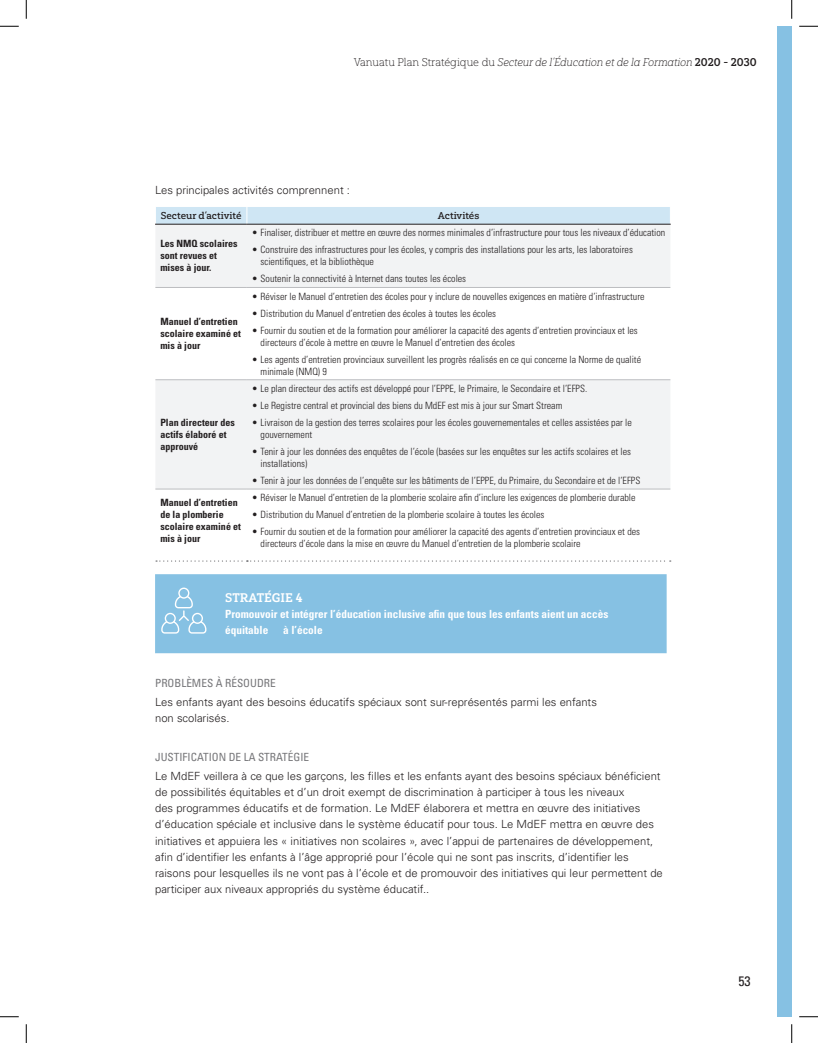
<style>
.page{position:relative;width:818px;height:1043px;background:#fff}
.page>*{position:absolute;margin:0;border:0;box-sizing:border-box;transform-origin:0 0}
.t1{font:condensed 13.75px "Univers LT Std";color:#231f20}
.Strategy{font:12.5px "Yorkten Slab Nor Bol";color:#fff}
.Body{font:300 11.25px/16.2px "Univers LT Std";color:#231f20}
.Strategy-2{font:700 condensed 11.25px/16.2px "Univers LT Std";color:#fff}
.t2{font:11.25px "Yorkten Slab Nor Thi It";color:#231f20}
.Heading_5{font:condensed 11.25px "Univers LT Std";color:#77777a}
.t3{font:300 condensed 10px/12px "Univers LT Std";color:#231f20}
.Table_Highlight{font:700 condensed 10px/12px "Univers LT Std";color:#231f20}
.Table_Header{font:10px "Yorkten Slab Nor Med";color:#231f20}
.s1{font-family:"Yorkten Slab Nor Thi"}
.s2{font-family:"Yorkten Slab Nor Dem"}
</style>
<div class="page">
<div style="left:776px;top:26px;width:15px;height:990px;background:#86c1e3"></div>
<svg style="left:155px;top:225px;width:515px;height:264px;fill:#f2f3f4"></svg>
<hr style="left:155px;top:287px;width:92px;height:1px;background:#bcbdc0">
<hr style="left:247px;top:287px;width:423px;height:1px;background:#bcbdc0">
<hr style="left:155px;top:379px;width:92px;height:1px;background:#bcbdc0">
<hr style="left:247px;top:379px;width:423px;height:1px;background:#bcbdc0">
<div style="left:155px;top:207px;width:516px;height:17px;background:#cfe6f4"></div>
<hr style="left:155px;top:224px;width:92px;height:1px;background:#231f20">
<hr style="left:247px;top:224px;width:423px;height:1px;background:#231f20">
<hr style="left:155px;top:489px;width:92px;height:1px;background:#bcbdc0">
<hr style="left:247px;top:489px;width:423px;height:1px;background:#bcbdc0">
<svg style="left:156px;top:560px;width:514px;height:1px"></svg>
<div style="left:155px;top:574px;width:511px;height:79px;background:#86c1e3"></div>
<svg style="left:161px;top:587px;width:45px;height:46px;background:#97c9e6"></svg>
<svg style="left:0;top:25px;width:19px;height:2px"></svg>
<svg style="left:799px;top:25px;width:19px;height:2px"></svg>
<svg style="left:0;top:1016px;width:19px;height:1px"></svg>
<svg style="left:799px;top:1016px;width:19px;height:1px"></svg>
<svg style="left:25px;top:0;width:2px;height:19px"></svg>
<svg style="left:25px;top:1024px;width:2px;height:18px"></svg>
<svg style="left:791px;top:0;width:1px;height:19px"></svg>
<svg style="left:791px;top:1024px;width:1px;height:18px"></svg>
<p class="t2" style="left:353px;top:56px;width:404px"><span class="s1">Vanuatu Plan Stratégique du</span> Secteur de l’Éducation et de la Formation <span class="s2">2020 - 2030</span></p>
<p class="Body" style="left:155px;top:182px;width:196px">Les principales activités comprennent :</p>
<p class="Table_Header" style="left:161px;top:210px;width:82px">Secteur d’activité</p>
<p class="Table_Header" style="left:438px;top:210px;width:43px">Activités</p>
<p class="Table_Highlight" style="left:160px;top:238px;width:79px">Les NMQ scolaires sont revues et mises à jour.</p>
<p class="t3" style="left:252px;top:227px;width:415px">• Finaliser, distribuer et mettre en œuvre des normes minimales d’infrastructure pour tous les niveaux d’éducation</p>
<p class="t3" style="left:260px;top:244px;width:374px;text-indent:-9px">• Construire des infrastructures pour les écoles, y compris des installations pour les arts, les laboratoires scientifiques, et la bibliothèque</p>
<p class="t3" style="left:252px;top:273px;width:216px">• Soutenir la connectivité à Internet dans toutes les écoles</p>
<p class="Table_Highlight" style="left:160px;top:315px;width:82px">Manuel d’entretien scolaire examiné et mis à jour</p>
<p class="Table_Highlight" style="left:160px;top:416px;width:76px">Plan directeur des actifs élaboré et approuvé</p>
<p class="Table_Highlight" style="left:160px;top:496px;width:82px">Manuel d’entretien de la plomberie scolaire examiné et mis à jour</p>
<p class="t3" style="left:252px;top:290px;width:394px">• Réviser le Manuel d’entretien des écoles pour y inclure de nouvelles exigences en matière d’infrastructure</p>
<p class="t3" style="left:252px;top:307px;width:246px">• Distribution du Manuel d’entretien des écoles à toutes les écoles</p>
<p class="t3" style="left:260px;top:324px;width:379px;text-indent:-9px">• Fournir du soutien et de la formation pour améliorer la capacité des agents d’entretien provinciaux et les directeurs d’école à mettre en œuvre le Manuel d’entretien des écoles</p>
<p class="t3" style="left:260px;top:353px;width:382px;text-indent:-9px">• Les agents d’entretien provinciaux surveillent les progrès réalisés en ce qui concerne la Norme de qualité minimale (NMQ) 9</p>
<p class="t3" style="left:252px;top:382px;width:337px">• Le plan directeur des actifs est développé pour l’EPPE, le Primaire, le Secondaire et l’EFPS.</p>
<p class="t3" style="left:252px;top:399px;width:312px">• Le Registre central et provincial des biens du MdEF est mis à jour sur Smart Stream</p>
<p class="t3" style="left:260px;top:416px;width:372px;text-indent:-9px">• Livraison de la gestion des terres scolaires pour les écoles gouvernementales et celles assistées par le gouvernement</p>
<p class="t3" style="left:260px;top:445px;width:372px;text-indent:-9px">• Tenir à jour les données des enquêtes de l’école (basées sur les enquêtes sur les actifs scolaires et les installations)</p>
<p class="t3" style="left:252px;top:474px;width:390px">• Tenir à jour les données de l’enquête sur les bâtiments de l’EPPE, du Primaire, du Secondaire et de l’EFPS</p>
<p class="t3" style="left:252px;top:492px;width:385px">• Réviser le Manuel d’entretien de la plomberie scolaire afin d’inclure les exigences de plomberie durable</p>
<p class="t3" style="left:252px;top:509px;width:294px">• Distribution du Manuel d’entretien de la plomberie scolaire à toutes les écoles</p>
<p class="t3" style="left:260px;top:526px;width:381px;text-indent:-9px">• Fournir du soutien et de la formation pour améliorer la capacité des agents d’entretien provinciaux et des directeurs d’école dans la mise en œuvre du Manuel d’entretien de la plomberie scolaire</p>
<p class="Strategy" style="left:225px;top:590px;width:79px">STRATÉGIE 4</p>
<p class="Strategy-2" style="left:225px;top:606px;width:385px">Promouvoir et intégrer l’éducation inclusive afin que tous les enfants aient un accès équitable</p>
<p class="Strategy-2" style="left:283px;top:622px;width:41px">à l’école</p>
<p class="Heading_5" style="left:155px;top:676px;width:122px">PROBLÈMES À RÉSOUDRE</p>
<p class="Body" style="left:155px;top:693px;width:443px">Les enfants ayant des besoins éducatifs spéciaux sont sur-représentés parmi les enfants non scolarisés.</p>
<p class="Heading_5" style="left:155px;top:749px;width:155px">JUSTIFICATION DE LA STRATÉGIE</p>
<p class="Body" style="left:155px;top:767px;width:509px">Le MdEF veillera à ce que les garçons, les filles et les enfants ayant des besoins spéciaux bénéficient de possibilités équitables et d’un droit exempt de discrimination à participer à tous les niveaux<br>des programmes éducatifs et de formation. Le MdEF élaborera et mettra en œuvre des initiatives d’éducation spéciale et inclusive dans le système éducatif pour tous. Le MdEF mettra en œuvre des initiatives et appuiera les « initiatives non scolaires », avec l’appui de partenaires de développement, afin d’identifier les enfants à l’âge approprié pour l’école qui ne sont pas inscrits, d’identifier les raisons pour lesquelles ils ne vont pas à l’école et de promouvoir des initiatives qui leur permettent de participer aux niveaux appropriés du système éducatif..</p>
<h1 class="t1" style="left:738px;top:972px;width:14px">53</h1>
</div>
